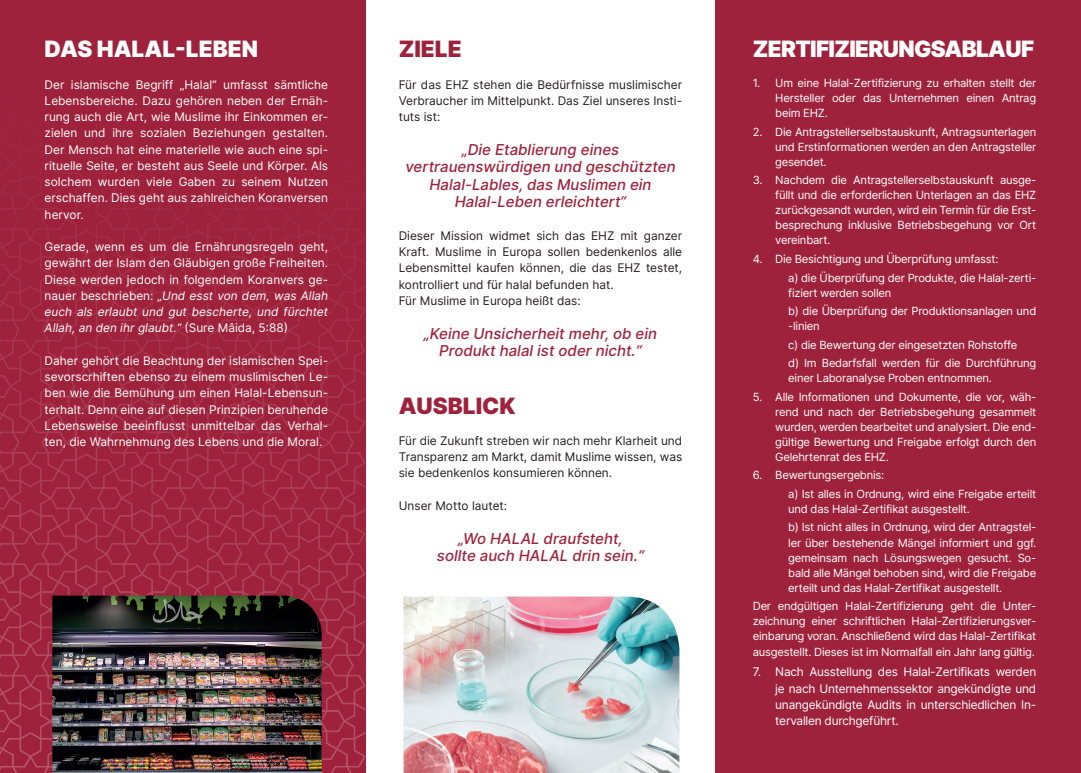
<style>
.page{position:relative;width:1081px;height:773px;background:#fff}
.page>*{position:absolute;margin:0;border:0;box-sizing:border-box;transform-origin:0 0}
.t1{font:900 22.5px "Inter";letter-spacing:-.03em;color:#fff}
.t2{font:900 22.5px "Inter";color:#fff}
.t3{font:900 22.5px "Inter";color:#9f223d}
.t4{font:italic 500 15px/17.5px "Inter";color:#9f223d;text-align:center}
.t5{font:11.88px/16.2px "Inter";color:#fff;text-align:justify}
.t6{font:11.88px/16.2px "Inter";color:#231f20;text-align:justify}
.t7{font:11.25px/15px "Inter";letter-spacing:-.02em;color:#fff;text-align:justify}
.s1{font-style:italic}
</style>
<div class="page">
<div style="left:716px;top:0;width:365px;height:772px;background:#9f223d"></div>
<img style="left:403px;top:596px;width:276px;height:176px">
<svg style="left:0;top:387px;width:366px;height:385px;background:#a12741"></svg>
<div style="left:0;top:0;width:366px;height:387px;background:#9f223d"></div>
<img style="left:52px;top:595px;width:270px;height:177px">
<h1 class="t2" style="left:45px;top:33px;width:215px">DAS HALAL-LEBEN</h1>
<p class="t5" style="left:45px;top:76px;width:285px">Der islamische Begriff „Halal“ umfasst sämtliche Lebensbereiche. Dazu gehören neben der Ernäh&shy;rung auch die Art, wie Muslime ihr Einkommen er&shy;zielen und ihre sozialen Beziehungen gestalten.<br>Der Mensch hat eine materielle wie auch eine spi&shy;rituelle Seite, er besteht aus Seele und Körper. Als solchem wurden viele Gaben zu seinem Nutzen erschaffen. Dies geht aus zahlreichen Koranversen hervor.</p>
<p class="t5" style="left:45px;top:238px;width:285px">Gerade, wenn es um die Ernährungsregeln geht, gewährt der Islam den Gläubigen große Freiheiten.<br>Diese werden jedoch in folgendem Koranvers ge&shy;nauer beschrieben: <span class="s1">„Und esst von dem, was Allah euch als erlaubt und gut bescherte, und fürchtet Allah, an den ihr glaubt.“</span> (Sure Mâida, 5:88)</p>
<p class="t5" style="left:45px;top:352px;width:285px">Daher gehört die Beachtung der islamischen Spei&shy;sevorscrhiften ebenso zu einem muslimischen Le&shy;ben wie die Bemühung um einen Halal-Lebensun&shy;terhalt. Denn eine auf diesen Prinzipien beruhende Lebensweise beeinflusst unmittelbar das Verhal&shy;ten, die Wahrnehmung des Lebens und die Moral.</p>
<h1 class="t3" style="left:399px;top:33px;width:65px">ZIELE</h1>
<p class="t6" style="left:399px;top:76px;width:285px">Für das EHZ stehen die Bedürfnisse muslimischer Verbraucher im Mittelpunkt. Das Ziel unseres Insti&shy;tuts ist:</p>
<h2 class="t4" style="left:405px;top:141px;width:272px">„Die Etablierung eines vertrauenswürdigen und geschützten<br>Halal-Lables, das Muslimen ein<br>Halal-Leben erleichtert“</h2>
<p class="t6" style="left:399px;top:227px;width:285px;text-align:left">Dieser Mission widmet sich das EHZ mit ganzer Kraft. Muslime in Europa sollen bedenkenlos alle Lebensmittel kaufen können, die das EHZ testet, kontrolliert und für halal befunden hat.<br>Für Muslime in Europa heißt das:</p>
<h2 class="t4" style="left:424px;top:324px;width:235px">„Keine Unsicherheit mehr, ob ein<br>Produkt halal ist oder nicht.“</h2>
<h1 class="t3" style="left:399px;top:389px;width:118px">AUSBLICK</h1>
<p class="t6" style="left:399px;top:432px;width:285px">Für die Zukunft streben wir nach mehr Klarheit und Transparenz am Markt, damit Muslime wissen, was sie bedenkenlos konsumieren können.</p>
<p class="t6" style="left:399px;top:497px;width:110px">Unser Motto lautet:</p>
<h2 class="t4" style="left:437px;top:529px;width:208px">„Wo HALAL draufsteht, sollte auch HALAL drin sein.“</h2>
<h1 class="t1" style="left:753px;top:33px;width:283px">ZERTIFIZIERUNGSABLAUF</h1>
<p class="t7" style="left:775px;top:75px;width:262px;text-indent:-22px">1. Um eine Halal-Zertifizierung zu erhalten stellt der Hersteller oder das Unternehmen einen Antrag beim EHZ.</p>
<p class="t7" style="left:775px;top:124px;width:262px;text-indent:-22px">2. Die Antragstellerselbstauskunft, Antragsunterlagen und Erstinformationen werden an den Antragsteller gesendet.</p>
<p class="t7" style="left:775px;top:172px;width:262px;text-indent:-22px">3. Nachdem die Antragstellerselbstauskunft ausge&shy;füllt und die erforderlichen Unterlagen an das EHZ zurückgesandt wurden, wird ein Termin für die Erst&shy;besprechung inklusive Betriebsbegehung vor Ort vereinbart.</p>
<p class="t7" style="left:788px;top:249px;width:249px;line-height:18.5px;text-indent:-35px">4. Die Besichtigung und Überprüfung umfasst:<br>a) die Überprüfung der Produkte, die Halal-zerti-</p>
<p class="t7" style="left:788px;top:283px;width:250px;line-height:18.5px">fiziert werden sollen<br>b) die Überprüfung der Produktionsanlagen und</p>
<p class="t7" style="left:788px;top:316px;width:250px;line-height:18.5px;text-align:left">-linien<br>c) die Bewertung der eingesetzten Rohstoffe<br>d) Im Bedarfsfall werden für die Durchführung</p>
<p class="t7" style="left:788px;top:370px;width:205px">einer Laboranalyse Proben entnommen.</p>
<p class="t7" style="left:775px;top:389px;width:262px;text-indent:-22px">5. Alle Informationen und Dokumente, die vor, wäh&shy;rend und nach der Betriebsbegehung gesammelt wurden, werden bearbeitet und analysiert. Die end&shy;gültige Bewertung und Freigabe erfolgt durch den Gelehrtenrat des EHZ.</p>
<p class="t7" style="left:788px;top:465px;width:249px;line-height:18.5px;text-indent:-35px">6. Bewertungsergebnis:<br>a) Ist alles in Ordnung, wird eine Freigabe erteilt</p>
<p class="t7" style="left:788px;top:499px;width:250px;line-height:18.5px">und das Halal-Zertifikat ausgestellt.<br>b) Ist nicht alles in Ordnung, wird der Antragstel-</p>
<p class="t7" style="left:788px;top:534px;width:250px">ler über bestehende Mängel informiert und ggf. gemeinsam nach Lösungswegen gesucht. So&shy;bald alle Mängel behoben sind, wird die Freigabe erteilt und das Halal-Zertifikat ausgestellt.</p>
<p class="t7" style="left:753px;top:598px;width:285px">Der endgültigen Halal-Zertifizierung geht die Unter&shy;zeichnung einer schriftlichen Halal-Zertifizierungsver&shy;einbarung voran. Anschließend wird das Halal-Zertifikat</p>
<p class="t7" style="left:753px;top:644px;width:284px">ausgestellt. Dieses ist im Normalfall ein Jahr lang gültig.</p>
<p class="t5" style="left:775px;top:663px;width:262px;text-indent:-23px">7. Nach Ausstellung des Halal-Zertifikats werden je nach Unternehmenssektor angekündigte und unangekündigte Audits in unterschiedlichen In&shy;tervallen durchgeführt.</p>
</div>
